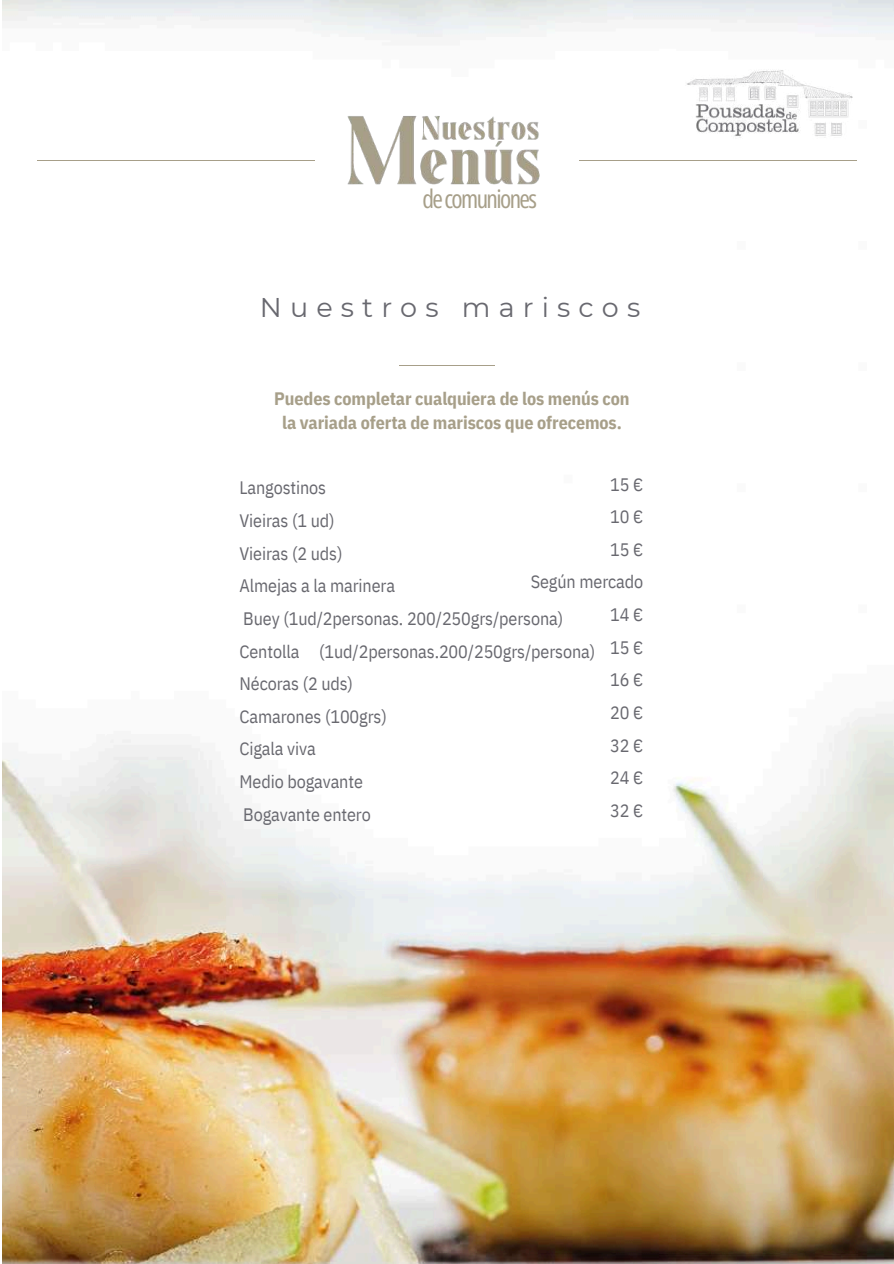
<style>
.page{position:relative;width:894px;height:1264px;background:#fff}
.page>*{position:absolute;margin:0;border:0;box-sizing:border-box;transform-origin:0 0}
.t1{font:27px "Montserrat";letter-spacing:.3em;color:#68686f}
.t2{font:25.5px "Open Sans Condensed";letter-spacing:-.065em;color:#a79f89}
.t3{font:18px/32.7px "IBM Plex Sans Cond";letter-spacing:-.005em;color:#68686f}
.t4{font:700 18px/24.8px "IBM Plex Sans Cond";letter-spacing:-.005em;color:#a79f89;text-align:center}
</style>
<div class="page">
<img style="left:2px;top:0;width:891px;height:1263px">
<hr style="left:37px;top:160px;width:277px;height:1px;background:#a79f89">
<hr style="left:399px;top:365px;width:95px;height:1px;background:#a79f89">
<img style="left:340px;top:109px;width:206px;height:83px">
<hr style="left:579px;top:160px;width:277px;height:1px;background:#a79f89">
<img style="left:679px;top:64px;width:180px;height:79px">
<h2 class="t2" style="left:422px;top:181px;width:116px">decomuniones</h2>
<h1 class="t1" style="left:260px;top:291px;width:381px">Nuestros mariscos</h1>
<p class="t4" style="left:274px;top:385px;width:357px">Puedes completar cualquiera de los menús con la variada oferta de mariscos que ofrecemos.</p>
<p class="t3" style="left:530px;top:467px;width:114px;text-align:right">15€<br>10€<br>15€<br>Según mercado<br>14€<br>15€<br>16€<br>20€<br>32€<br>24€<br>32€</p>
<p class="t3" style="left:239px;top:471px;width:357px">Langostinos<br>Vieiras (1 ud)<br>Vieiras (2 uds)<br>Almejas a la marinera<br>Buey (1ud/2personas. 200/250grs/persona)<br>Centolla (1ud/2personas.200/250grs/persona)<br>Nécoras (2 uds)<br>Camarones (100grs)<br>Cigala viva<br>Medio bogavante<br>Bogavante entero</p>
</div>
